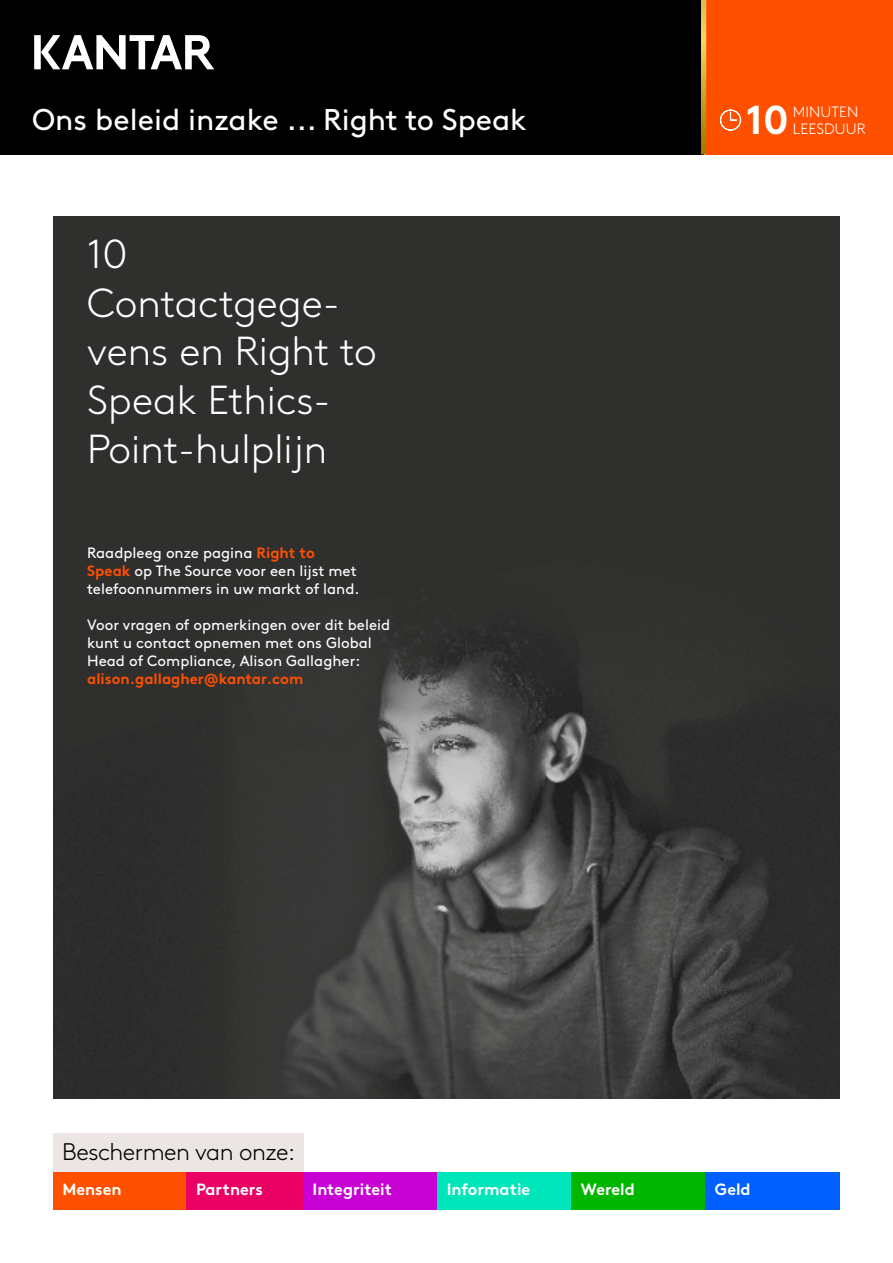
<style>
.page{position:relative;width:893px;height:1263px;background:#fff}
.page>*{position:absolute;margin:0;border:0;box-sizing:border-box;transform-origin:0 0}
.t1{font:300 40.5px/48.6px "Kantar Brown";color:#fff}
.t2{font:700 40.35px "Kantar Brown";color:#fff}
.t3{font:30px "Kantar Brown";color:#fff}
.t4{font:300 24px "Kantar Brown";letter-spacing:-.02em;color:#000}
.t5{font:700 16.35px "Kantar Brown";color:#fff}
.t6{font:15px/18px "Kantar Brown";color:#fff}
.t7{font:700 15px "Kantar Brown";color:#ff5000}
.t8{font:300 15px "Kantar Brown";letter-spacing:.01em;color:#fff}
.s1{font-weight:700;color:#ff5000}
</style>
<div class="page">
<img style="left:53px;top:216px;width:787px;height:882px">
<div style="left:0;top:0;width:704px;height:154px;background:#000"></div>
<div style="left:705px;top:0;width:188px;height:154px;background:#ff5000"></div>
<svg style="left:720px;top:109px;width:21px;height:22px"></svg>
<svg style="left:34px;top:35px;width:180px;height:34px"></svg>
<svg style="left:701px;top:0;width:5px;height:154px"></svg>
<div style="left:53px;top:1134px;width:250px;height:38px;background:#ebe5e3"></div>
<div style="left:53px;top:1172px;width:134px;height:38px;background:#ff5000"></div>
<div style="left:187px;top:1172px;width:134px;height:38px;background:#eb0064"></div>
<div style="left:303px;top:1172px;width:134px;height:38px;background:#c700d3"></div>
<div style="left:437px;top:1172px;width:135px;height:38px;background:#00e5ba"></div>
<div style="left:572px;top:1172px;width:134px;height:38px;background:#00b600"></div>
<div style="left:706px;top:1172px;width:134px;height:38px;background:#0060ff"></div>
<h3 class="t3" style="left:32px;top:97px;width:496px">Ons beleid inzake ... Right to Speak</h3>
<h2 class="t2" style="left:746px;top:87px;width:44px">10</h2>
<p class="t8" style="left:793px;top:101px;width:67px">MINUTEN</p>
<p class="t8" style="left:793px;top:117px;width:74px">LEESDUUR</p>
<h1 class="t1" style="left:87px;top:227px;width:291px">10<br>Contactgege&shy;vens en Right to<br>Speak Ethics-<br>Point-hulplijn</h1>
<p class="t6" style="left:87px;top:543px;width:274px">Raadpleeg onze pagina <span class="s1">Right to<br>Speak</span> op The Source voor een lijst met telefoonnummers in uw markt of land.</p>
<p class="t6" style="left:87px;top:615px;width:305px">Voor vragen of opmerkingen over dit beleid kunt u contact opnemen met ons Global<br>Head of Compliance, Alison Gallagher:</p>
<p class="t7" style="left:87px;top:667px;width:218px">alison.gallagher@kantar.com</p>
<h3 class="t4" style="left:62px;top:1134px;width:235px">Beschermen van onze:</h3>
<p class="t5" style="left:62px;top:1176px;width:61px">Mensen</p>
<p class="t5" style="left:196px;top:1176px;width:68px">Partners</p>
<p class="t5" style="left:313px;top:1176px;width:81px">Integriteit</p>
<p class="t5" style="left:447px;top:1176px;width:85px">Informatie</p>
<p class="t5" style="left:581px;top:1176px;width:56px">Wereld</p>
<p class="t5" style="left:715px;top:1176px;width:37px">Geld</p>
</div>
